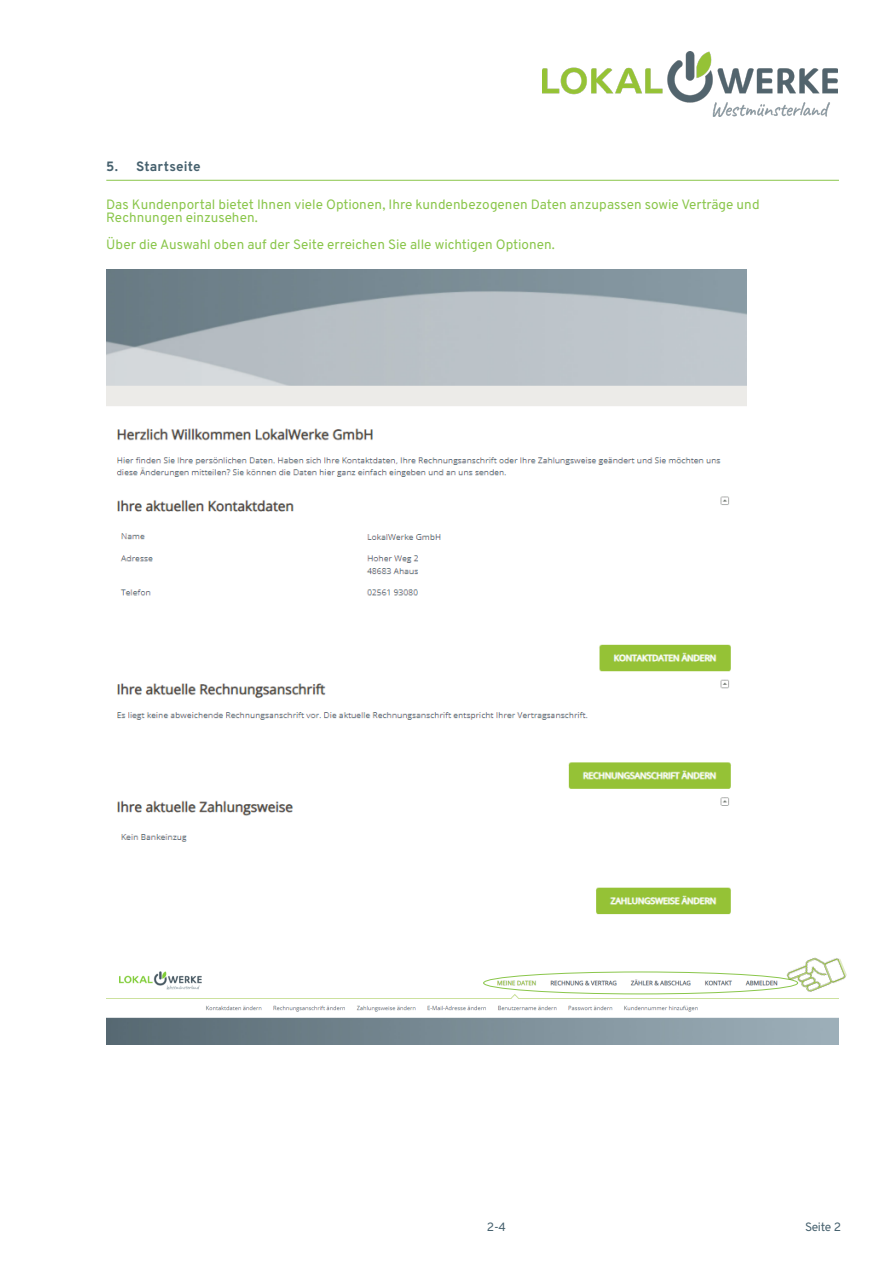
<style>
.page{position:relative;width:893px;height:1263px;background:#fff}
.page>*{position:absolute;margin:0;border:0;box-sizing:border-box;transform-origin:0 0}
.t1{font:13.5px "Overpass";color:#8ac64b}
.Überschrift{font:700 13.5px "Overpass";letter-spacing:.01em;color:#46616e}
.t2{font:12px "Overpass";letter-spacing:-.025em;color:#46616e}
</style>
<div class="page">
<img style="left:542px;top:51px;width:296px;height:65px">
<hr style="left:106px;top:180px;width:733px;height:1px;background:#8ac64b">
<img style="left:106px;top:971px;width:733px;height:73px">
<div style="left:483px;top:971px;width:315px;height:23px;border:1px solid #8ac64b;border-radius:50%"></div>
<img style="left:780px;top:957px;width:67px;height:53px">
<img style="left:106px;top:270px;width:640px;height:645px">
<p class="Überschrift" style="left:106px;top:156px;width:96px">5. Startseite</p>
<p class="t1" style="left:106px;top:193px;width:655px">Das Kundenportal bietet Ihnen viele Optionen, Ihre kundenbezogenen Daten anzupassen sowie Verträge und</p>
<p class="t1" style="left:106px;top:207px;width:153px">Rechnungen einzusehen.</p>
<p class="t1" style="left:106px;top:234px;width:450px">Über die Auswahl oben auf der Seite erreichen Sie alle wichtigen Optionen.</p>
<p class="t2" style="left:487px;top:1217px;width:21px">2-4</p>
<p class="t2" style="left:805px;top:1217px;width:38px">Seite 2</p>
</div>
